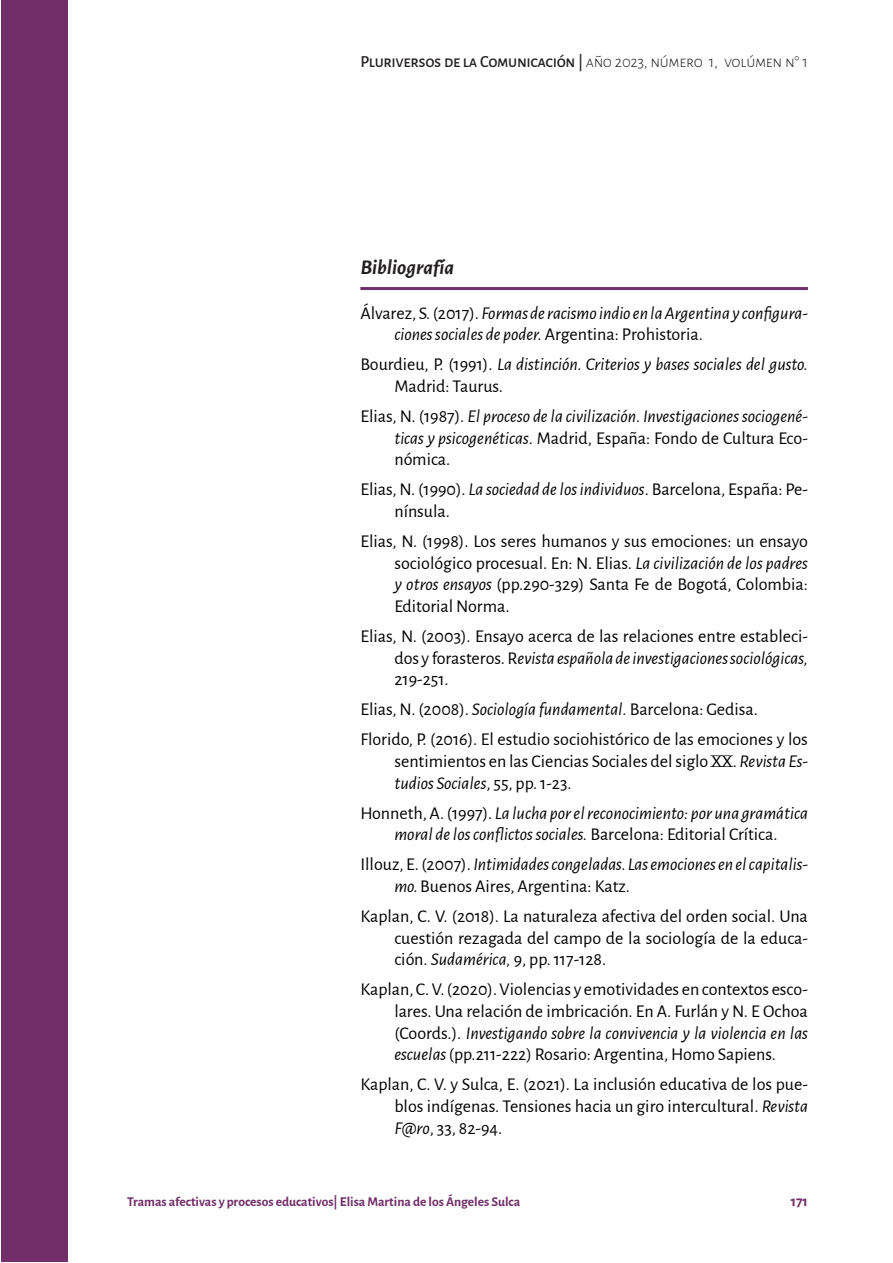
<style>
.page{position:relative;width:893px;height:1263px;background:#fff}
.page>*{position:absolute;margin:0;border:0;box-sizing:border-box;transform-origin:0 0}
.t1{font:italic 700 21px "Alegreya Sans";color:#231f20}
.t2{font:18px/21.6px "Alegreya Sans";color:#000;text-align:justify}
.t3{font:italic 18px/21.6px "Alegreya Sans";color:#000}
.t4{font:500 16.5px "Alegreya Sans SC";letter-spacing:-.02em;color:#231f20}
.t5{font:700 15px "Alegreya Sans";color:#712e69}
.t6{font:700 13.5px "Alegreya Sans";color:#712e69}
.s1{font-weight:300}
.s2{font-style:normal}
.s3{font-style:italic}
</style>
<div class="page">
<div style="left:1px;top:1px;width:66px;height:1261px;background:#712e69"></div>
<hr style="left:360px;top:287px;width:448px;height:3px;background:#712e69">
<p class="t4" style="left:360px;top:50px;width:449px">Pluriversos de la Comunicación | <span class="s1">año 2023, número 1, volúmen n° 1</span></p>
<p class="t1" style="left:360px;top:252px;width:95px">Bibliografía</p>
<p class="t3" style="left:394px;top:301px;width:415px;text-indent:-34px"><span class="s2">Álvarez, S. (2017).</span> Formas de racismo indio en la Argentina y configura&shy;ciones sociales de poder. <span class="s2">Argentina: Prohistoria.</span></p>
<p class="t3" style="left:394px;top:353px;width:415px;text-indent:-34px"><span class="s2">Bourdieu, P. (1991).</span> La distinción. Criterios y bases sociales del gusto.<br><span class="s2">Madrid: Taurus.</span></p>
<p class="t3" style="left:394px;top:404px;width:415px;text-align:justify;text-indent:-34px"><span class="s2">Elias, N. (1987).</span> El proceso de la civilización. Investigaciones sociogené&shy;ticas y psicogenéticas<span class="s2">. Madrid, España: Fondo de Cultura Eco&shy;nómica.</span></p>
<p class="t2" style="left:394px;top:478px;width:415px;text-indent:-34px">Elias, N. (1990). <span class="s3">La sociedad de los individuos</span>. Barcelona, España: Pe&shy;nínsula.</p>
<p class="t2" style="left:394px;top:529px;width:415px;text-indent:-34px">Elias, N. (1998). Los seres humanos y sus emociones: un ensayo sociológico procesual. En: N. Elias. <span class="s3">La civilización de los padres y otros ensayos</span> (pp.290-329) Santa Fe de Bogotá, Colombia:<br>Editorial Norma.</p>
<p class="t2" style="left:394px;top:624px;width:415px;text-indent:-34px">Elias, N. (2003). Ensayo acerca de las relaciones entre estableci&shy;dos y forasteros. R<span class="s3">evista española de investigaciones sociológicas, </span>219-251.</p>
<p class="t2" style="left:360px;top:698px;width:399px">Elias, N. (2008). <span class="s3">Sociología fundamental.</span> Barcelona: Gedisa.</p>
<p class="t2" style="left:394px;top:728px;width:415px;text-indent:-34px">Florido, P. (2016). El estudio sociohistórico de las emociones y los sentimientos en las Ciencias Sociales del siglo XX. <span class="s3">Revista Es&shy;tudios Sociales</span>, 55, pp. 1-23.</p>
<p class="t3" style="left:360px;top:801px;width:449px;text-align:center"><span class="s2">Honneth, A. (1997).</span> La lucha por el reconocimiento: por una gramática moral de los conflictos sociales. <span class="s2">Barcelona: Editorial Crítica.</span></p>
<p class="t3" style="left:394px;top:853px;width:415px;text-indent:-34px"><span class="s2">Illouz, E. (2007).</span> Intimidades congeladas. Las emociones en el capitalis&shy;mo. <span class="s2">Buenos Aires, Argentina: Katz.</span></p>
<p class="t2" style="left:394px;top:904px;width:415px;text-indent:-34px">Kaplan, C. V. (2018). La naturaleza afectiva del orden social. Una cuestión rezagada del campo de la sociología de la educa&shy;ción. <span class="s3">Sudamérica,</span> 9, pp. 117-128.</p>
<p class="t2" style="left:394px;top:978px;width:415px;text-indent:-34px">Kaplan, C. V. (2020). Violencias y emotividades en contextos esco&shy;lares. Una relación de imbricación. En A. Furlán y N. E Ochoa (Coords.). <span class="s3">Investigando sobre la convivencia y la violencia en las escuelas</span> (pp.211-222) Rosario: Argentina, Homo Sapiens.</p>
<p class="t2" style="left:394px;top:1073px;width:415px;text-indent:-34px">Kaplan, C. V. y Sulca, E. (2021). La inclusión educativa de los pue&shy;blos indígenas. Tensiones hacia un giro intercultural. <span class="s3">Revista F@ro</span>, 33, 82-94.</p>
<p class="t6" style="left:127px;top:1191px;width:394px">Tramas afectivas y procesos educativos| Elisa Martina de los Ángeles Sulca</p>
<p class="t5" style="left:791px;top:1190px;width:19px">171</p>
</div>
